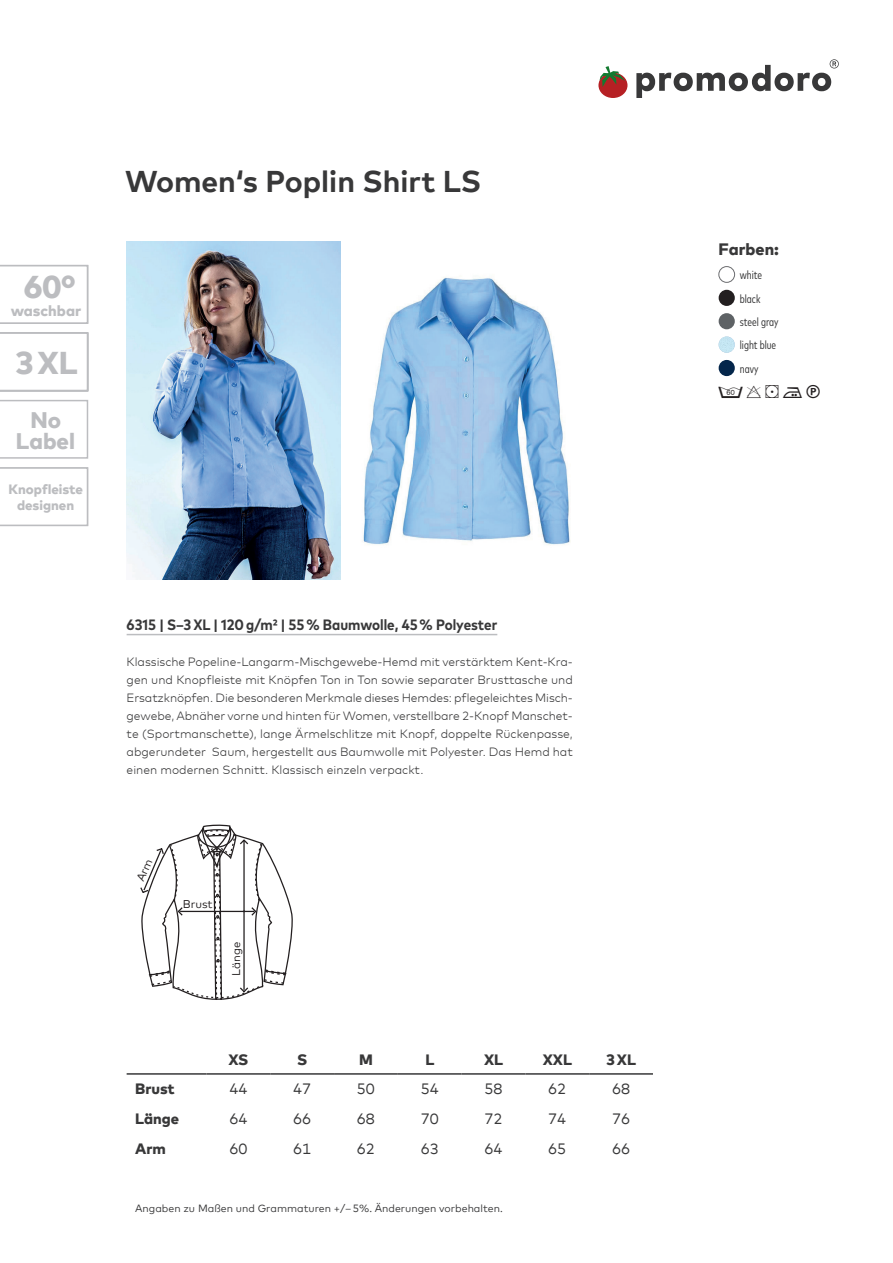
<style>
.page{position:relative;width:893px;height:1263px;background:#fff}
.page>*{position:absolute;margin:0;border:0;box-sizing:border-box;transform-origin:0 0}
.t1{font:800 31.5px "Mark Offc Pro";color:#bcbdc0}
.t2{font:700 30px "Mark Offc Pro";color:#383839}
.t3{font:800 27px "Mark Offc Pro";color:#bcbdc0}
.t4{font:800 22.5px/21px "Mark Offc Pro";color:#bcbdc0;text-align:center}
.t5{font:800 18px/21.6px "Mark Offc Pro";color:#bcbdc0}
.t6{font:18px "Mar Vo Sym";color:#231f20}
.t7{font:800 16.5px "Mark Offc Pro";color:#383839}
.t8{font:700 condensed 15px "Mark Pro";color:#383839}
.t9{font:15px "Mark Offc Pro";color:#383839}
.t10{font:800 15px "Mark Offc Pro";color:#383839}
.t11{font:800 15px "Mark Offc Pro";color:#bcbdc0}
.t12{font:800 13.5px/16.2px "Mark Offc Pro";color:#bcbdc0;text-align:center}
.t13{font:300 12px/18px "Mark Offc Pro";color:#383839;text-align:justify}
.t14{font:condensed 12px/23.4px "Mark Pro";color:#383839}
.t15{font:11.25px "Mark Offc Pro";color:#231f20}
.t16{font:10.5px "Mark Offc Pro";color:#383839}
</style>
<div class="page">
<hr style="left:127px;top:1073px;width:79px;height:2px;background:#383839">
<hr style="left:206px;top:1073px;width:64px;height:2px;background:#383839">
<hr style="left:270px;top:1073px;width:64px;height:2px;background:#383839">
<hr style="left:334px;top:1073px;width:64px;height:2px;background:#383839">
<hr style="left:398px;top:1073px;width:64px;height:2px;background:#383839">
<hr style="left:462px;top:1073px;width:63px;height:2px;background:#383839">
<hr style="left:525px;top:1073px;width:64px;height:2px;background:#383839">
<hr style="left:589px;top:1073px;width:64px;height:2px;background:#383839">
<hr style="left:127px;top:634px;width:370px;height:1px;background:#bcbdc0">
<div style="left:719px;top:266px;width:16px;height:17px;border:1px solid #6c6d70;border-radius:50%"></div>
<div style="left:719px;top:290px;width:16px;height:16px;background:#231f20;border-radius:50%"></div>
<div style="left:719px;top:313px;width:16px;height:16px;background:#5e6265;border-radius:50%"></div>
<img style="left:719px;top:337px;width:16px;height:16px;border-radius:8px">
<div style="left:719px;top:360px;width:16px;height:16px;background:#04264b;border-radius:50%"></div>
<img style="left:127px;top:242px;width:213px;height:337px">
<img style="left:363px;top:277px;width:208px;height:268px">
<div style="left:598px;top:73px;width:29px;height:25px;background:#b62024;border-radius:50%"></div>
<svg style="left:600px;top:66px;width:25px;height:21px"></svg>
<svg style="left:636px;top:59px;width:203px;height:39px"></svg>
<svg style="left:0;top:265px;width:88px;height:59px"></svg>
<svg style="left:0;top:332px;width:88px;height:59px"></svg>
<svg style="left:0;top:400px;width:88px;height:59px"></svg>
<svg style="left:0;top:467px;width:88px;height:59px"></svg>
<svg style="left:140px;top:824px;width:153px;height:176px"></svg>
<h1 class="t1" style="left:24px;top:262px;width:53px">60°</h1>
<p class="t11" style="left:11px;top:299px;width:72px">waschbar</p>
<h3 class="t3" style="left:18px;top:336px;width:58px">DTG</h3>
<h1 class="t1" style="left:15px;top:339px;width:64px">3 XL</h1>
<p class="t12" style="left:17px;top:366px;width:58px">geeignet</p>
<h3 class="t4" style="left:16px;top:407px;width:61px">No<br>Label</h3>
<p class="t12" style="left:9px;top:480px;width:76px">Knopfleiste designen</p>
<h3 class="t5" style="left:10px;top:474px;width:75px">placket designer</h3>
<h2 class="t2" style="left:125px;top:159px;width:358px">Women‘s Poplin Shirt LS</h2>
<p class="t8" style="left:127px;top:613px;width:372px">6315 | S–3 XL | 120 g/m2 | 55 % Baumwolle, 45 % Polyester</p>
<p class="t13" style="left:127px;top:652px;width:448px">Klassische Popeline-Langarm-Mischgewebe-Hemd mit verstärktem Kent-Kra&shy;gen und Knopfleiste mit Knöpfen Ton in Ton sowie separater Brusttasche und Ersatzknöpfen. Die besonderen Merkmale dieses Hemdes: pflegeleichtes Misch&shy;gewebe, Abnäher vorne und hinten für Women, verstellbare 2-Knopf Manschet&shy;te (Sportmanschette), lange Ärmelschlitze mit Knopf, doppelte Rückenpasse, abgerundeter Saum, hergestellt aus Baumwolle mit Polyester. Das Hemd hat einen modernen Schnitt. Klassisch einzeln verpackt.</p>
<p class="t15" style="left:183px;top:895px;width:31px">Brust</p>
<p class="t15" style="left:228px;top:976px;width:35px;rotate:-90deg">Länge</p>
<p class="t10" style="left:228px;top:1048px;width:22px">XS</p>
<p class="t10" style="left:297px;top:1048px;width:12px">S</p>
<p class="t10" style="left:359px;top:1048px;width:15px">M</p>
<p class="t10" style="left:425px;top:1048px;width:10px">L</p>
<p class="t10" style="left:484px;top:1048px;width:21px">XL</p>
<p class="t10" style="left:543px;top:1048px;width:31px">XXL</p>
<p class="t10" style="left:606px;top:1048px;width:31px">3 XL</p>
<p class="t10" style="left:135px;top:1077px;width:41px">Brust</p>
<p class="t9" style="left:229px;top:1078px;width:19px">44</p>
<p class="t9" style="left:293px;top:1078px;width:19px">47</p>
<p class="t9" style="left:357px;top:1078px;width:19px">50</p>
<p class="t9" style="left:421px;top:1078px;width:19px">54</p>
<p class="t9" style="left:484px;top:1078px;width:19px">58</p>
<p class="t9" style="left:548px;top:1078px;width:19px">62</p>
<p class="t9" style="left:612px;top:1078px;width:19px">68</p>
<p class="t10" style="left:135px;top:1107px;width:45px">Länge</p>
<p class="t9" style="left:229px;top:1107px;width:19px">64</p>
<p class="t9" style="left:293px;top:1107px;width:19px">66</p>
<p class="t9" style="left:357px;top:1107px;width:19px">68</p>
<p class="t9" style="left:421px;top:1107px;width:19px">70</p>
<p class="t9" style="left:484px;top:1107px;width:19px">72</p>
<p class="t9" style="left:548px;top:1107px;width:19px">74</p>
<p class="t9" style="left:612px;top:1107px;width:19px">76</p>
<p class="t10" style="left:135px;top:1137px;width:32px">Arm</p>
<p class="t9" style="left:229px;top:1137px;width:19px">60</p>
<p class="t9" style="left:293px;top:1137px;width:19px">61</p>
<p class="t9" style="left:357px;top:1137px;width:19px">62</p>
<p class="t9" style="left:421px;top:1137px;width:19px">63</p>
<p class="t9" style="left:484px;top:1137px;width:19px">64</p>
<p class="t9" style="left:548px;top:1137px;width:19px">65</p>
<p class="t9" style="left:612px;top:1137px;width:19px">66</p>
<p class="t16" style="left:135px;top:1200px;width:369px">Angaben zu Maßen und Grammaturen +/– 5%. Änderungen vorbehalten.</p>
<h3 class="t7" style="left:719px;top:236px;width:62px">Farben:</h3>
<p class="t14" style="left:740px;top:262px;width:40px">white black steel gray light blue navy</p>
<h3 class="t6" style="left:719px;top:381px;width:103px">ÕÌN°¬</h3>
</div>
